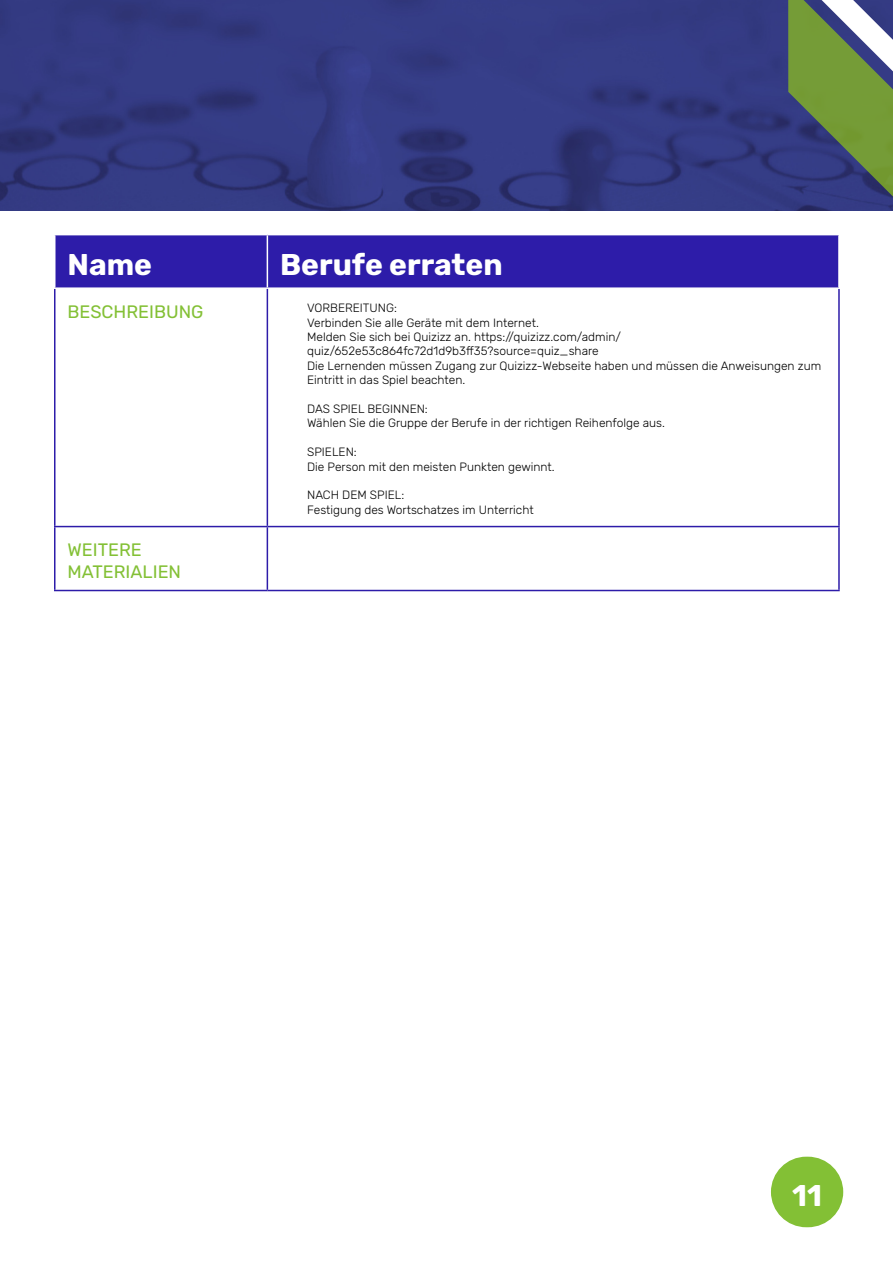
<style>
.page{position:relative;width:893px;height:1263px;background:#fff}
.page>*{position:absolute;margin:0;border:0;box-sizing:border-box;transform-origin:0 0}
.t1{font:700 30px "Rubik";color:#fff}
.t2{font:18px/21.6px "Rubik";color:#83c035}
.t3{font:300 12px/14.4px "Rubik";color:#000}
</style>
<div class="page">
<div style="left:771px;top:1157px;width:72px;height:70px;background:#83c035;border-radius:35px"></div>
<img style="left:0;top:0;width:788px;height:210px">
<svg style="left:788px;top:0;width:105px;height:211px"></svg>
<div style="left:56px;top:235px;width:782px;height:52px;background:#2d1ca9"></div>
<hr style="left:54px;top:526px;width:213px;height:1px;background:#2d1ca9">
<hr style="left:267px;top:526px;width:573px;height:1px;background:#2d1ca9">
<hr style="left:838px;top:289px;width:2px;height:237px;background:#2d1ca9">
<hr style="left:838px;top:527px;width:2px;height:63px;background:#2d1ca9">
<hr style="left:267px;top:590px;width:573px;height:1px;background:#2d1ca9">
<hr style="left:267px;top:235px;width:1px;height:52px;background:#fff">
<hr style="left:54px;top:289px;width:2px;height:237px;background:#2d1ca9">
<hr style="left:267px;top:289px;width:1px;height:237px;background:#2d1ca9">
<hr style="left:54px;top:527px;width:2px;height:63px;background:#2d1ca9">
<hr style="left:267px;top:527px;width:1px;height:63px;background:#2d1ca9">
<hr style="left:54px;top:590px;width:213px;height:1px;background:#2d1ca9">
<h1 class="t1" style="left:68px;top:248px;width:86px">Name</h1>
<h1 class="t1" style="left:280px;top:248px;width:224px">Berufe erraten</h1>
<h2 class="t2" style="left:68px;top:301px;width:137px">BESCHREIBUNG</h2>
<p class="t3" style="left:307px;top:301px;width:516px">VORBEREITUNG:<br>Verbinden Sie alle Geräte mit dem Internet.<br>Melden Sie sich bei Quizizz an. https://quizizz.com/admin/ quiz/652e53c864fc72d1d9b3ff35?source=quiz_share<br>Die Lernenden müssen Zugang zur Quizizz-Webseite haben und müssen die Anweisungen zum Eintritt in das Spiel beachten.</p>
<p class="t3" style="left:307px;top:402px;width:359px">DAS SPIEL BEGINNEN:<br>Wählen Sie die Gruppe der Berufe in der richtigen Reihenfolge aus.</p>
<p class="t3" style="left:307px;top:445px;width:249px">SPIELEN:<br>Die Person mit den meisten Punkten gewinnt.</p>
<p class="t3" style="left:307px;top:488px;width:228px">NACH DEM SPIEL:<br>Festigung des Wortschatzes im Unterricht</p>
<h2 class="t2" style="left:68px;top:540px;width:115px">WEITERE<br>MATERIALIEN</h2>
<h1 class="t1" style="left:792px;top:1179px;width:31px">11</h1>
</div>
